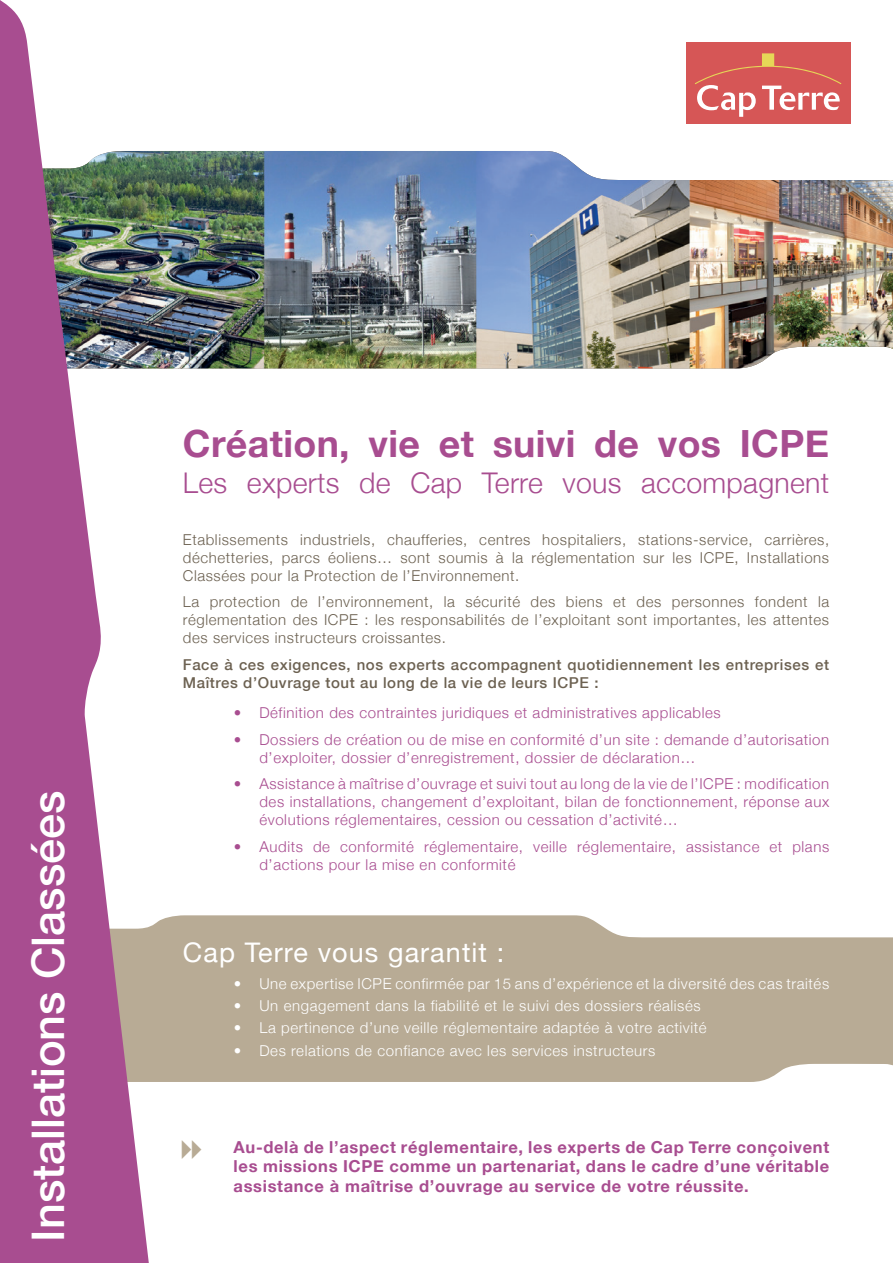
<style>
.page{position:relative;width:893px;height:1263px;background:#fff}
.page>*{position:absolute;margin:0;border:0;box-sizing:border-box;transform-origin:0 0}
.t1{font:500 45px "Helvetica Neue";color:#fff}
.t2{font:700 37.5px "Helvetica Neue";letter-spacing:.01em;color:#a84d90}
.t3{font:300 28.5px "Helvetica Neue";letter-spacing:.01em;color:#a84d90}
.t4{font:27px "Helvetica Neue";letter-spacing:.04em;color:#fff}
.t5{font:700 16.5px/19.8px "Helvetica Neue";letter-spacing:.04em;color:#a84d90;text-align:justify}
.t6{font:300 15px/18px "Helvetica Neue";letter-spacing:.04em;color:#a84d90}
.t7{font:300 15px/18px "Helvetica Neue";letter-spacing:.04em;color:#6c6151;text-align:justify}
.t8{font:300 15px "Helvetica Neue";letter-spacing:.04em;color:#fff}
.t9{font:500 15px/18px "Helvetica Neue";letter-spacing:.04em;color:#6c6151}
</style>
<div class="page">
<img style="left:151px;top:151px;width:742px;height:217px">
<svg style="left:151px;top:915px;width:742px;height:167px;background:#bdb09c"></svg>
<svg style="left:0;top:0;width:151px;height:1263px;fill:#a84d90"></svg>
<div style="left:686px;top:43px;width:164px;height:81px;background:#d65656"></div>
<svg style="left:695px;top:53px;width:146px;height:64px"></svg>
<h1 class="t1" style="left:21px;top:1242px;width:453px;rotate:-90deg">Installations Classées</h1>
<h2 class="t2" style="left:183px;top:420px;width:648px">Création, vie et suivi de vos ICPE</h2>
<h3 class="t3" style="left:183px;top:465px;width:648px">Les experts de Cap Terre vous accompagnent</h3>
<p class="t7" style="left:183px;top:530px;width:648px">Etablissements industriels, chaufferies, centres hospitaliers, stations-service, carrières, déchetteries, parcs éoliens… sont soumis à la réglementation sur les ICPE, Installations Classées pour la Protection de l’Environnement.</p>
<p class="t7" style="left:183px;top:592px;width:648px">La protection de l’environnement, la sécurité des biens et des personnes fondent la réglementation des ICPE : les responsabilités de l’exploitant sont importantes, les attentes des services instructeurs croissantes.</p>
<p class="t9" style="left:183px;top:655px;width:648px">Face à ces exigences, nos experts accompagnent quotidiennement les entreprises et<br>Maîtres d’Ouvrage tout au long de la vie de leurs ICPE :</p>
<p class="t6" style="left:234px;top:704px;width:488px">• Définition des contraintes juridiques et administratives applicables</p>
<p class="t6" style="left:259px;top:730px;width:571px;text-indent:-26px">• Dossiers de création ou de mise en conformité d’un site : demande d’autorisation d’exploiter, dossier d’enregistrement, dossier de déclaration…</p>
<p class="t6" style="left:259px;top:775px;width:571px;text-align:justify;text-indent:-26px">• Assistance à maîtrise d’ouvrage et suivi tout au long de la vie de l’ICPE : modification des installations, changement d’exploitant, bilan de fonctionnement, réponse aux évolutions réglementaires, cession ou cessation d’activité…</p>
<p class="t6" style="left:259px;top:837px;width:571px;text-indent:-25px">• Audits de conformité réglementaire, veille réglementaire, assistance et plans d’actions pour la mise en conformité</p>
<h3 class="t4" style="left:183px;top:937px;width:323px">Cap Terre vous garantit :</h3>
<p class="t8" style="left:234px;top:974px;width:597px">• Une expertise ICPE confirmée par 15 ans d’expérience et la diversité des cas traités</p>
<p class="t8" style="left:234px;top:997px;width:468px">• Un engagement dans la fiabilité et le suivi des dossiers réalisés</p>
<p class="t8" style="left:234px;top:1019px;width:474px">• La pertinence d’une veille réglementaire adaptée à votre activité</p>
<p class="t8" style="left:234px;top:1041px;width:423px">• Des relations de confiance avec les services instructeurs</p>
<p class="t5" style="left:234px;top:1136px;width:597px">Au-delà de l’aspect réglementaire, les experts de Cap Terre conçoivent les missions ICPE comme un partenariat, dans le cadre d’une véritable assistance à maîtrise d’ouvrage au service de votre réussite.</p>
</div>
